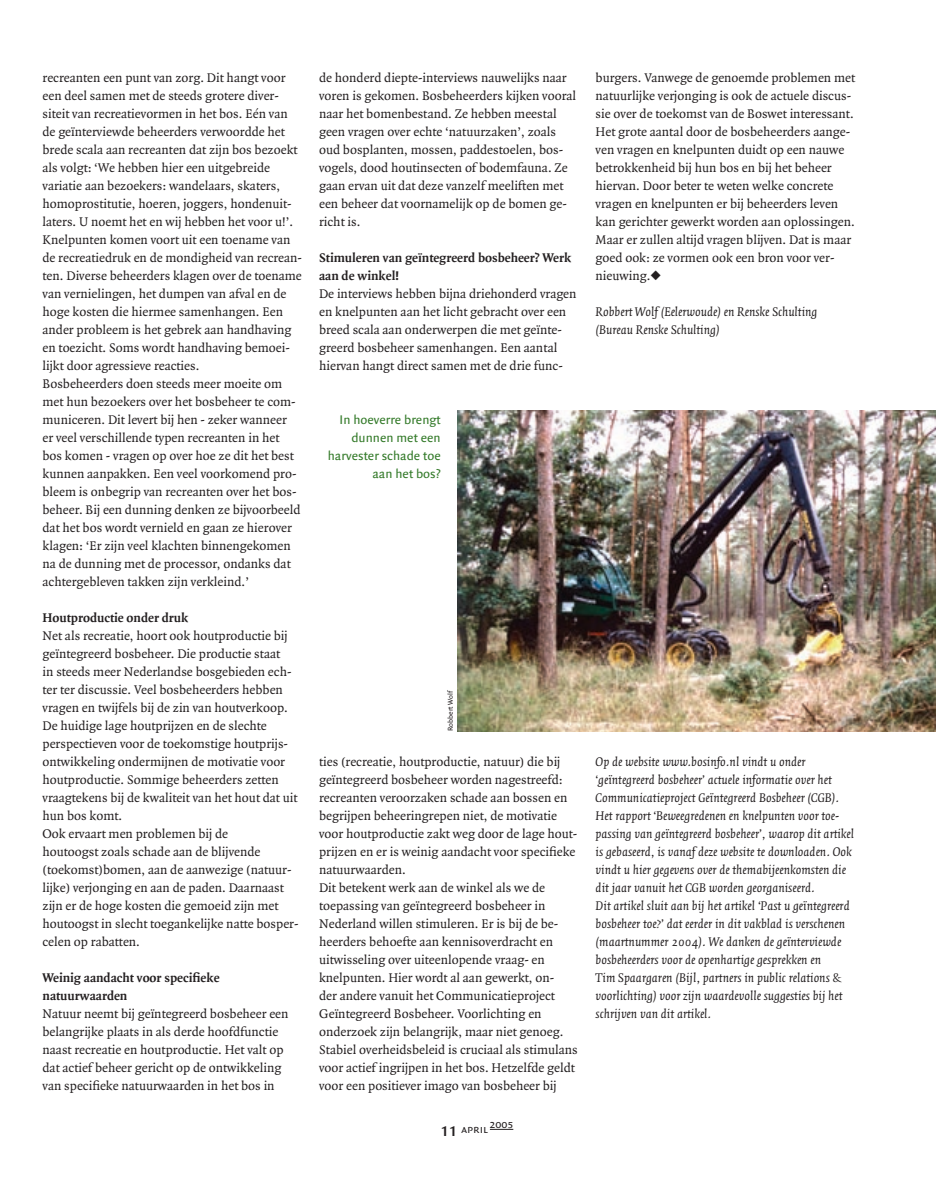
<style>
.page{position:relative;width:936px;height:1191px;background:#fff}
.page>*{position:absolute;margin:0;border:0;box-sizing:border-box;transform-origin:0 0}
.t1{font:13.5px/18px "Quadraat";color:#231f20}
.t2{font:italic 13.5px/18px "Quadraat";color:#231f20}
.t3{font:700 13.5px/18px "Quadraat";color:#231f20}
.t4{font:13.5px/18px "Quadraat Sans";color:#357b2b;text-align:right}
.t5{font:12px "Quadraat Sans Caps";color:#231f20}
.t6{font:7.5px "Quadraat Sans";color:#231f20}
.s1{font-family:"Quadraat Sans";font-size:21px}
</style>
<div class="page">
<svg style="left:490px;top:1129px;width:23px;height:1px"></svg>
<img style="left:457px;top:410px;width:478px;height:321px">
<p class="t1" style="left:43px;top:69px;width:261px">recreanten een punt van zorg. Dit hangt voor een deel samen met de steeds grotere diver&shy;siteit van recreatievormen in het bos. Eén van de geïnterviewde beheerders verwoordde het brede scala aan recreanten dat zijn bos bezoekt als volgt: ‘We hebben hier een uitgebreide variatie aan bezoekers: wandelaars, skaters, homoprostitutie, hoeren, joggers, hondenuit&shy;laters. U noemt het en wij hebben het voor u!’.<br>Knelpunten komen voort uit een toename van de recreatiedruk en de mondigheid van recrean&shy;ten. Diverse beheerders klagen over de toename van vernielingen, het dumpen van afval en de hoge kosten die hiermee samenhangen. Een ander probleem is het gebrek aan handhaving en toezicht. Soms wordt handhaving bemoei&shy;lijkt door agressieve reacties.<br>Bosbeheerders doen steeds meer moeite om met hun bezoekers over het bosbeheer te com&shy;municeren. Dit levert bij hen - zeker wanneer<br>er veel verschillende typen recreanten in het bos komen - vragen op over hoe ze dit het best kunnen aanpakken. Een veel voorkomend pro&shy;bleem is onbegrip van recreanten over het bos&shy;beheer. Bij een dunning denken ze bijvoorbeeld dat het bos wordt vernield en gaan ze hierover klagen: ‘Er zijn veel klachten binnengekomen na de dunning met de processor, ondanks dat achtergebleven takken zijn verkleind.’</p>
<p class="t3" style="left:43px;top:609px;width:147px">Houtproductie onder druk</p>
<p class="t1" style="left:43px;top:627px;width:257px">Net als recreatie, hoort ook houtproductie bij geïntegreerd bosbeheer. Die productie staat<br>in steeds meer Nederlandse bosgebieden ech&shy;ter ter discussie. Veel bosbeheerders hebben vragen en twijfels bij de zin van houtverkoop.<br>De huidige lage houtprijzen en de slechte perspectieven voor de toekomstige houtprijs&shy;ontwikkeling ondermijnen de motivatie voor houtproductie. Sommige beheerders zetten vraagtekens bij de kwaliteit van het hout dat uit hun bos komt.<br>Ook ervaart men problemen bij de<br>houtoogst zoals schade aan de blijvende (toekomst)bomen, aan de aanwezige (natuur&shy;lijke) verjonging en aan de paden. Daarnaast zijn er de hoge kosten die gemoeid zijn met houtoogst in slecht toegankelijke natte bosper&shy;celen op rabatten.</p>
<p class="t3" style="left:43px;top:969px;width:178px">Weinig aandacht voor specifieke natuurwaarden</p>
<p class="t1" style="left:43px;top:1005px;width:247px">Natuur neemt bij geïntegreerd bosbeheer een belangrijke plaats in als derde hoofdfunctie naast recreatie en houtproductie. Het valt op dat actief beheer gericht op de ontwikkeling van specifieke natuurwaarden in het bos in</p>
<p class="t1" style="left:319px;top:69px;width:259px">de honderd diepte-interviews nauwelijks naar voren is gekomen. Bosbeheerders kijken vooral naar het bomenbestand. Ze hebben meestal geen vragen over echte ‘natuurzaken’, zoals oud bosplanten, mossen, paddestoelen, bos&shy;vogels, dood houtinsecten of bodemfauna. Ze gaan ervan uit dat deze vanzelf meeliften met een beheer dat voornamelijk op de bomen ge&shy;richt is.</p>
<p class="t3" style="left:319px;top:249px;width:254px">Stimuleren van geïntegreerd bosbeheer? Werk aan de winkel!</p>
<p class="t1" style="left:319px;top:285px;width:259px">De interviews hebben bijna driehonderd vragen en knelpunten aan het licht gebracht over een breed scala aan onderwerpen die met geïnte&shy;greerd bosbeheer samenhangen. Een aantal hiervan hangt direct samen met de drie func-</p>
<p class="t4" style="left:327px;top:411px;width:115px">In hoeverre brengt dunnen met een harvester schade toe aan het bos?</p>
<p class="t6" style="left:446px;top:730px;width:42px;rotate:-90deg">Robbert Wolf</p>
<p class="t1" style="left:319px;top:753px;width:260px">ties (recreatie, houtproductie, natuur) die bij geïntegreerd bosbeheer worden nagestreefd: recreanten veroorzaken schade aan bossen en begrijpen beheeringrepen niet, de motivatie voor houtproductie zakt weg door de lage hout&shy;prijzen en er is weinig aandacht voor specifieke natuurwaarden.<br>Dit betekent werk aan de winkel als we de toepassing van geïntegreerd bosbeheer in Nederland willen stimuleren. Er is bij de be&shy;heerders behoefte aan kennisoverdracht en uitwisseling over uiteenlopende vraag- en knelpunten. Hier wordt al aan gewerkt, on-<br>der andere vanuit het Communicatieproject Geïntegreerd Bosbeheer. Voorlichting en onderzoek zijn belangrijk, maar niet genoeg.<br>Stabiel overheidsbeleid is cruciaal als stimulans voor actief ingrijpen in het bos. Hetzelfde geldt voor een positiever imago van bosbeheer bij</p>
<p class="t5" style="left:441px;top:1121px;width:74px"><span class="s1">11</span> april 2005</p>
<p class="t1" style="left:595px;top:69px;width:261px">burgers. Vanwege de genoemde problemen met natuurlijke verjonging is ook de actuele discus&shy;sie over de toekomst van de Boswet interessant.<br>Het grote aantal door de bosbeheerders aange&shy;ven vragen en knelpunten duidt op een nauwe betrokkenheid bij hun bos en bij het beheer hiervan. Door beter te weten welke concrete vragen en knelpunten er bij beheerders leven kan gerichter gewerkt worden aan oplossingen.<br>Maar er zullen altijd vragen blijven. Dat is maar goed ook: ze vormen ook een bron voor ver&shy;nieuwing.◆</p>
<p class="t2" style="left:595px;top:303px;width:223px">Robbert Wolf (Eelerwoude) en Renske Schulting (Bureau Renske Schulting)</p>
<p class="t2" style="left:595px;top:753px;width:260px">Op de website www.bosinfo.nl vindt u onder ‘geïntegreerd bosbeheer’ actuele informatie over het Communicatieproject Geïntegreerd Bosbeheer (CGB).<br>Het rapport ‘Beweegredenen en knelpunten voor toe&shy;passing van geïntegreerd bosbeheer’, waarop dit artikel is gebaseerd, is vanaf deze website te downloaden. Ook vindt u hier gegevens over de themabijeenkomsten die dit jaar vanuit het CGB worden georganiseerd.<br>Dit artikel sluit aan bij het artikel ‘Past u geïntegreerd bosbeheer toe?’ dat eerder in dit vakblad is verschenen (maartnummer 2004). We danken de geïnterviewde bosbeheerders voor de openhartige gesprekken en<br>Tim Spaargaren (Bijl, partners in public relations &amp; voorlichting) voor zijn waardevolle suggesties bij het schrijven van dit artikel.</p>
</div>
